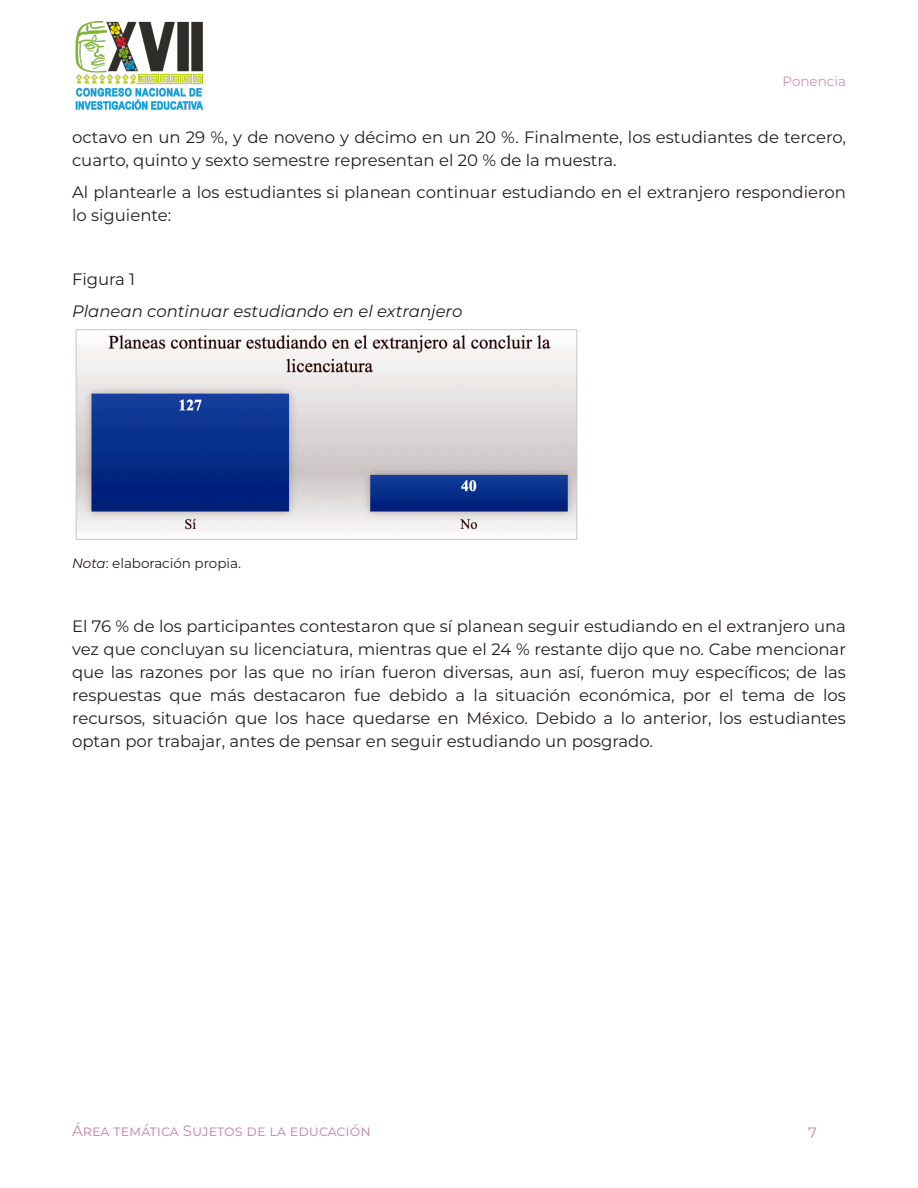
<style>
.page{position:relative;width:918px;height:1188px;background:#fff}
.page>*{position:absolute;margin:0;border:0;box-sizing:border-box;transform-origin:0 0}
.t1{font:16.5px/23.1px "Montserrat";color:#231f20}
.t2{font:italic 16.5px "Montserrat";color:#231f20}
.t3{font:15px "Montserrat";color:#c48ca9}
.t4{font:13.5px "Montserrat";color:#221d1c}
.t5{font:13.5px "Montserrat";color:#c998b1}
.s1{font-style:italic}
</style>
<div class="page">
<img style="left:75px;top:21px;width:129px;height:89px">
<img style="left:75px;top:329px;width:503px;height:211px">
<p class="t5" style="left:783px;top:73px;width:65px">Ponencia</p>
<p class="t1" style="left:72px;top:125px;width:776px">octavo en un 29 %, y de noveno y décimo en un 20 %. Finalmente, los estudiantes de tercero, cuarto, quinto y sexto semestre representan el 20 % de la muestra.</p>
<p class="t1" style="left:72px;top:180px;width:775px">Al plantearle a los estudiantes si planean continuar estudiando en el extranjero respondieron lo siguiente:</p>
<p class="t1" style="left:72px;top:268px;width:65px">Figura 1</p>
<p class="t2" style="left:72px;top:301px;width:392px">Planean continuar estudiando en el extranjero</p>
<p class="t4" style="left:72px;top:554px;width:171px"><span class="s1">Nota</span>: elaboración propia.</p>
<p class="t1" style="left:72px;top:614px;width:776px;text-align:justify">El 76 % de los participantes contestaron que sí planean seguir estudiando en el extranjero una vez que concluyan su licenciatura, mientras que el 24 % restante dijo que no. Cabe mencionar que las razones por las que no irían fueron diversas, aun así, fueron muy específicos; de las respuestas que más destacaron fue debido a la situación económica, por el tema de los recursos, situación que los hace quedarse en México. Debido a lo anterior, los estudiantes optan por trabajar, antes de pensar en seguir estudiando un posgrado.</p>
<p class="t3" style="left:72px;top:1122px;width:300px">Área temática Sujetos de la educación</p>
<p class="t3" style="left:808px;top:1124px;width:10px">7</p>
</div>
